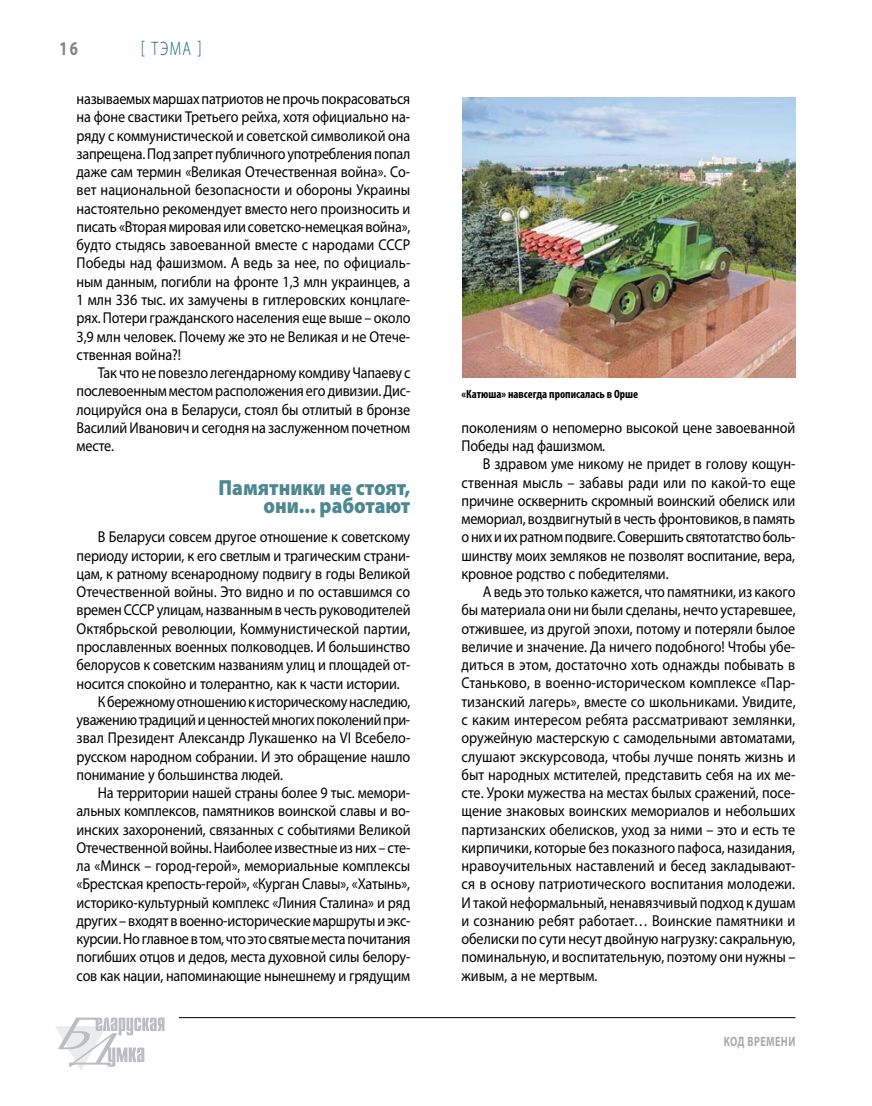
<style>
.page{position:relative;width:872px;height:1106px;background:#fff}
.page>*{position:absolute;margin:0;border:0;box-sizing:border-box;transform-origin:0 0}
.t1{font:900 21.9px/18.3px "Myriad Pro";color:#4d8891;text-align:right;scale:.9 1}
.t2{font:300 19.5px "Myriad Pro";color:#00636d;scale:.75 1}
.t3{font:700 19.5px "Myriad Pro";color:#808285;scale:.75 1}
.t4{font:15.75px/18.3px "Myriad Pro";letter-spacing:-.01em;color:#000;text-align:justify;scale:.9 1}
.t5{font:700 13.5px "Myriad Pro";letter-spacing:.04em;color:#a7a9ac;scale:.75 1}
.t6{font:700 condensed 12px "Myriad Pro";color:#000}
</style>
<div class="page">
<hr style="left:179px;top:1017px;width:616px;height:1px;background:#000">
<svg style="left:55px;top:1017px;width:109px;height:53px"></svg>
<img style="left:462px;top:97px;width:333px;height:281px">
<p class="t3" style="left:60px;top:36px;width:26px">16</p>
<p class="t2" style="left:141px;top:38px;width:82px">[ Тэма ]</p>
<p class="t4" style="left:77px;top:89px;width:372px">называемых маршах патриотов не прочь покрасоваться на фоне свастики Третьего рейха, хотя официально на&shy;ряду с коммунистической и советской символикой она запрещена. Под запрет публичного употребления попал даже сам термин «Великая Отечественная война». Со&shy;вет национальной безопасности и обороны Украины настоятельно рекомендует вместо него произносить и писать «Вторая мировая или советско-немецкая война», будто стыдясь завоеванной вместе с народами СССР Победы над фашизмом. А ведь за нее, по официаль&shy;ным данным, погибли на фронте 1,3 млн украинцев, а 1 млн 336 тыс. их замучены в гитлеровских концлаге&shy;рях. Потери гражданского населения еще выше – около 3,9 млн человек. Почему же это не Великая и не Отече&shy;ственная война?!</p>
<p class="t4" style="left:77px;top:363px;width:372px;text-indent:21px">Так что не повезло легендарному комдиву Чапаеву с послевоенным местом расположения его дивизии. Дис&shy;лоцируйся она в Беларуси, стоял бы отлитый в бронзе Василий Иванович и сегодня на заслуженном почетном месте.</p>
<h1 class="t1" style="left:219px;top:479px;width:215px">Памятники не стоят, они... работают</h1>
<p class="t4" style="left:98px;top:527px;width:349px">В Беларуси совсем другое отношение к советскому</p>
<p class="t4" style="left:77px;top:546px;width:372px">периоду истории, к его светлым и трагическим страни-</p>
<p class="t4" style="left:77px;top:564px;width:372px">цам, к ратному всенародному подвигу в годы Великой</p>
<p class="t4" style="left:77px;top:582px;width:372px">Отечественной войны. Это видно и по оставшимся со</p>
<p class="t4" style="left:77px;top:601px;width:373px">времен СССР улицам, названным в честь руководителей</p>
<p class="t4" style="left:77px;top:619px;width:372px">Октябрьской революции, Коммунистической партии,</p>
<p class="t4" style="left:77px;top:637px;width:372px">прославленных военных полководцев. И большинство</p>
<p class="t4" style="left:77px;top:655px;width:372px">белорусов к советским названиям улиц и площадей от-</p>
<p class="t4" style="left:77px;top:674px;width:361px">носится спокойно и толерантно, как к части истории.</p>
<p class="t4" style="left:98px;top:692px;width:349px">К бережному отношению к историческому наследию,</p>
<p class="t4" style="left:77px;top:710px;width:372px">уважению традиций и ценностей многих поколений при-</p>
<p class="t4" style="left:77px;top:728px;width:372px">звал Президент Александр Лукашенко на VI Всебело-</p>
<p class="t4" style="left:77px;top:747px;width:372px">русском народном собрании. И это обращение нашло</p>
<p class="t4" style="left:77px;top:765px;width:231px">понимание у большинства людей.</p>
<p class="t4" style="left:98px;top:783px;width:349px">На территории нашей страны более 9 тыс. мемори-</p>
<p class="t4" style="left:77px;top:801px;width:372px">альных комплексов, памятников воинской славы и во-</p>
<p class="t4" style="left:77px;top:820px;width:373px">инских захоронений, связанных с событиями Великой</p>
<p class="t4" style="left:77px;top:838px;width:372px">Отечественной войны. Наиболее известные из них – сте-</p>
<p class="t4" style="left:77px;top:856px;width:372px">ла «Минск – город-герой», мемориальные комплексы</p>
<p class="t4" style="left:77px;top:874px;width:372px">«Брестская крепость-герой», «Курган Славы», «Хатынь»,</p>
<p class="t4" style="left:77px;top:893px;width:372px">историко-культурный комплекс «Линия Сталина» и ряд</p>
<p class="t4" style="left:77px;top:911px;width:372px">других – входят в военно-исторические маршруты и экс-</p>
<p class="t4" style="left:77px;top:929px;width:373px">курсии. Но главное в том, что это святые места почитания</p>
<p class="t4" style="left:77px;top:947px;width:372px">погибших отцов и дедов, места духовной силы белору-</p>
<p class="t4" style="left:77px;top:966px;width:372px">сов как нации, напоминающие нынешнему и грядущим</p>
<p class="t6" style="left:461px;top:387px;width:178px">«Катюша» навсегда прописалась в Орше</p>
<p class="t4" style="left:461px;top:418px;width:372px">поколениям о непомерно высокой цене завоеванной<br>Победы над фашизмом.</p>
<p class="t4" style="left:461px;top:454px;width:373px;text-indent:21px">В здравом уме никому не придет в голову кощун&shy;ственная мысль – забавы ради или по какой-то еще причине осквернить скромный воинский обелиск или мемориал, воздвигнутый в честь фронтовиков, в память о них и их ратном подвиге. Совершить святотатство боль&shy;шинству моих земляков не позволят воспитание, вера, кровное родство с победителями.</p>
<p class="t4" style="left:461px;top:582px;width:373px;text-indent:21px">А ведь это только кажется, что памятники, из какого бы материала они ни были сделаны, нечто устаревшее, отжившее, из другой эпохи, потому и потеряли былое величие и значение. Да ничего подобного! Чтобы убе&shy;диться в этом, достаточно хоть однажды побывать в Станьково, в военно-историческом комплексе «Пар&shy;тизанский лагерь», вместе со школьниками. Увидите, с каким интересом ребята рассматривают землянки, оружейную мастерскую с самодельными автоматами, слушают экскурсовода, чтобы лучше понять жизнь и быт народных мстителей, представить себя на их ме&shy;сте. Уроки мужества на местах былых сражений, посе&shy;щение знаковых воинских мемориалов и небольших партизанских обелисков, уход за ними – это и есть те кирпичики, которые без показного пафоса, назидания, нравоучительных наставлений и бесед закладывают&shy;ся в основу патриотического воспитания молодежи.<br>И такой неформальный, ненавязчивый подход к душам и сознанию ребят работает… Воинские памятники и обелиски по сути несут двойную нагрузку: сакральную, поминальную, и воспитательную, поэтому они нужны – живым, а не мертвым.</p>
<p class="t5" style="left:724px;top:1032px;width:97px">Код времени</p>
</div>
